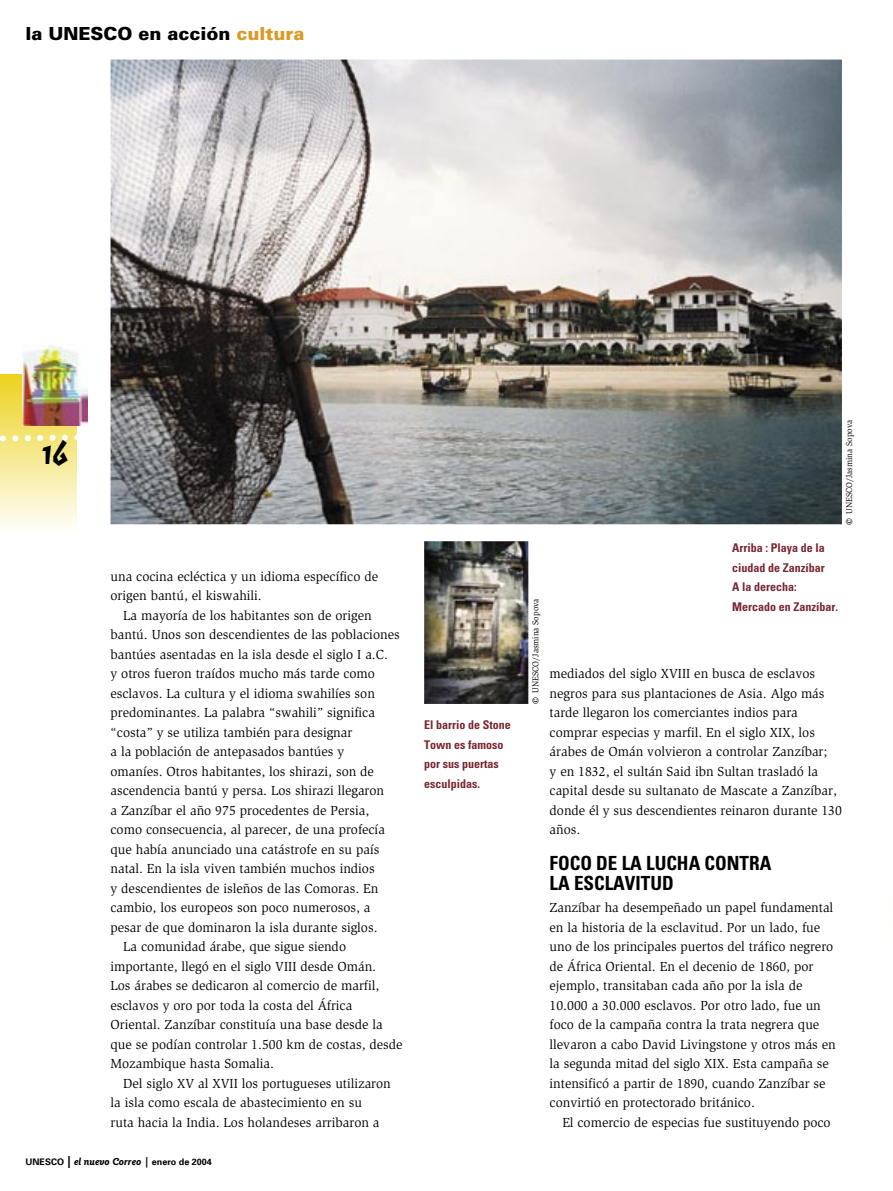
<style>
.page{position:relative;width:893px;height:1191px;background:#fff}
.page>*{position:absolute;margin:0;border:0;box-sizing:border-box;transform-origin:0 0}
.t1{font:700 36px "Elektrix";color:#000}
.t2{font:700 condensed 19.5px/19.5px "Univers";color:#000}
.t3{font:900 18px "Univers";color:#000}
.t4{font:13.5px/19.5px "Slimbach";color:#000}
.t5{font:700 condensed 12px/19.5px "Univers";color:#772731}
.t6{font:700 9px "Univers";color:#000}
.t7{font:8.85px "Slimbach";color:#000;scale:.95 1}
.s1{color:#da9a23}
.s2{font-size:12px}
.s3{font-family:"Goudy Sans";font-style:italic;font-size:10.5px}
.s4{font-size:13.5px}
</style>
<div class="page">
<div style="left:0;top:374px;width:77px;height:160px;background:linear-gradient(to bottom,#ecd21d,#fffefc)"></div>
<img style="left:22px;top:344px;width:65px;height:81px">
<svg style="left:0;top:431px;width:77px;height:14px"></svg>
<img style="left:424px;top:541px;width:104px;height:163px">
<img style="left:111px;top:60px;width:731px;height:464px">
<h3 class="t3" style="left:25px;top:22px;width:280px">la UNESCO en acción <span class="s1">cultura</span></h3>
<h1 class="t1" style="left:42px;top:431px;width:29px">16</h1>
<p class="t4" style="left:111px;top:566px;width:269px">una cocina ecléctica y un idioma específico de origen bantú, el kiswahili.</p>
<p class="t4" style="left:123px;top:605px;width:250px">La mayoría de los habitantes son de origen</p>
<p class="t4" style="left:111px;top:625px;width:291px">bantú. Unos son descendientes de las poblaciones</p>
<p class="t4" style="left:111px;top:644px;width:279px">bantúes asentadas en la isla desde el siglo I a.C.</p>
<p class="t4" style="left:111px;top:664px;width:266px">y otros fueron traídos mucho más tarde como</p>
<p class="t4" style="left:111px;top:683px;width:266px">esclavos. La cultura y el idioma swahilíes son</p>
<p class="t4" style="left:111px;top:703px;width:266px">predominantes. La palabra “swahili” significa</p>
<p class="t4" style="left:111px;top:722px;width:243px">“costa” y se utiliza también para designar</p>
<p class="t4" style="left:111px;top:742px;width:235px">a la población de antepasados bantúes y</p>
<p class="t4" style="left:111px;top:761px;width:265px">omaníes. Otros habitantes, los shirazi, son de</p>
<p class="t4" style="left:111px;top:781px;width:275px">ascendencia bantú y persa. Los shirazi llegaron</p>
<p class="t4" style="left:111px;top:800px;width:260px">a Zanzíbar el año 975 procedentes de Persia,</p>
<p class="t4" style="left:111px;top:820px;width:276px">como consecuencia, al parecer, de una profecía</p>
<p class="t4" style="left:111px;top:839px;width:270px">que había anunciado una catástrofe en su país</p>
<p class="t4" style="left:111px;top:859px;width:266px">natal. En la isla viven también muchos indios</p>
<p class="t4" style="left:111px;top:878px;width:269px">y descendientes de isleños de las Comoras. En</p>
<p class="t4" style="left:111px;top:898px;width:262px">cambio, los europeos son poco numerosos, a</p>
<p class="t4" style="left:111px;top:917px;width:269px">pesar de que dominaron la isla durante siglos.</p>
<p class="t4" style="left:123px;top:937px;width:224px">La comunidad árabe, que sigue siendo</p>
<p class="t4" style="left:111px;top:956px;width:267px">importante, llegó en el siglo VIII desde Omán.</p>
<p class="t4" style="left:111px;top:976px;width:270px">Los árabes se dedicaron al comercio de marfil,</p>
<p class="t4" style="left:111px;top:995px;width:243px">esclavos y oro por toda la costa del África</p>
<p class="t4" style="left:111px;top:1015px;width:274px">Oriental. Zanzíbar constituía una base desde la</p>
<p class="t4" style="left:111px;top:1034px;width:294px">que se podían controlar 1.500 km de costas, desde</p>
<p class="t4" style="left:111px;top:1054px;width:165px">Mozambique hasta Somalia.</p>
<p class="t4" style="left:123px;top:1073px;width:269px">Del siglo XV al XVII los portugueses utilizaron</p>
<p class="t4" style="left:111px;top:1093px;width:253px">la isla como escala de abastecimiento en su</p>
<p class="t4" style="left:111px;top:1112px;width:271px">ruta hacia la India. Los holandeses arribaron a</p>
<p class="t6" style="left:26px;top:1156px;width:188px">UNESCO <span class="s2">|</span> <span class="s3">el nuevo Correo |</span> enero de 2004</p>
<p class="t5" style="left:424px;top:715px;width:88px">El barrio de Stone<br>Town es famoso por sus puertas esculpidas.</p>
<p class="t7" style="left:530px;top:704px;width:113px;rotate:-90deg"><span class="s4">©</span> UNESCO/Jasmina Sopova</p>
<p class="t5" style="left:732px;top:538px;width:107px">Arriba : Playa de la ciudad de Zanzíbar<br>A la derecha:<br>Mercado en Zanzíbar.</p>
<p class="t7" style="left:844px;top:525px;width:113px;rotate:-90deg"><span class="s4">©</span> UNESCO/Jasmina Sopova</p>
<p class="t4" style="left:550px;top:664px;width:294px">mediados del siglo XVIII en busca de esclavos negros para sus plantaciones de Asia. Algo más tarde llegaron los comerciantes indios para comprar especias y marfil. En el siglo XIX, los árabes de Omán volvieron a controlar Zanzíbar;<br>y en 1832, el sultán Said ibn Sultan trasladó la capital desde su sultanato de Mascate a Zanzíbar, donde él y sus descendientes reinaron durante 130 años.</p>
<h2 class="t2" style="left:550px;top:853px;width:223px">FOCO DE LA LUCHA CONTRA<br>LA ESCLAVITUD</h2>
<p class="t4" style="left:550px;top:898px;width:288px">Zanzíbar ha desempeñado un papel fundamental en la historia de la esclavitud. Por un lado, fue uno de los principales puertos del tráfico negrero de África Oriental. En el decenio de 1860, por ejemplo, transitaban cada año por la isla de 10.000 a 30.000 esclavos. Por otro lado, fue un foco de la campaña contra la trata negrera que llevaron a cabo David Livingstone y otros más en la segunda mitad del siglo XIX. Esta campaña se intensificó a partir de 1890, cuando Zanzíbar se convirtió en protectorado británico.</p>
<p class="t4" style="left:562px;top:1112px;width:270px">El comercio de especias fue sustituyendo poco</p>
</div>
